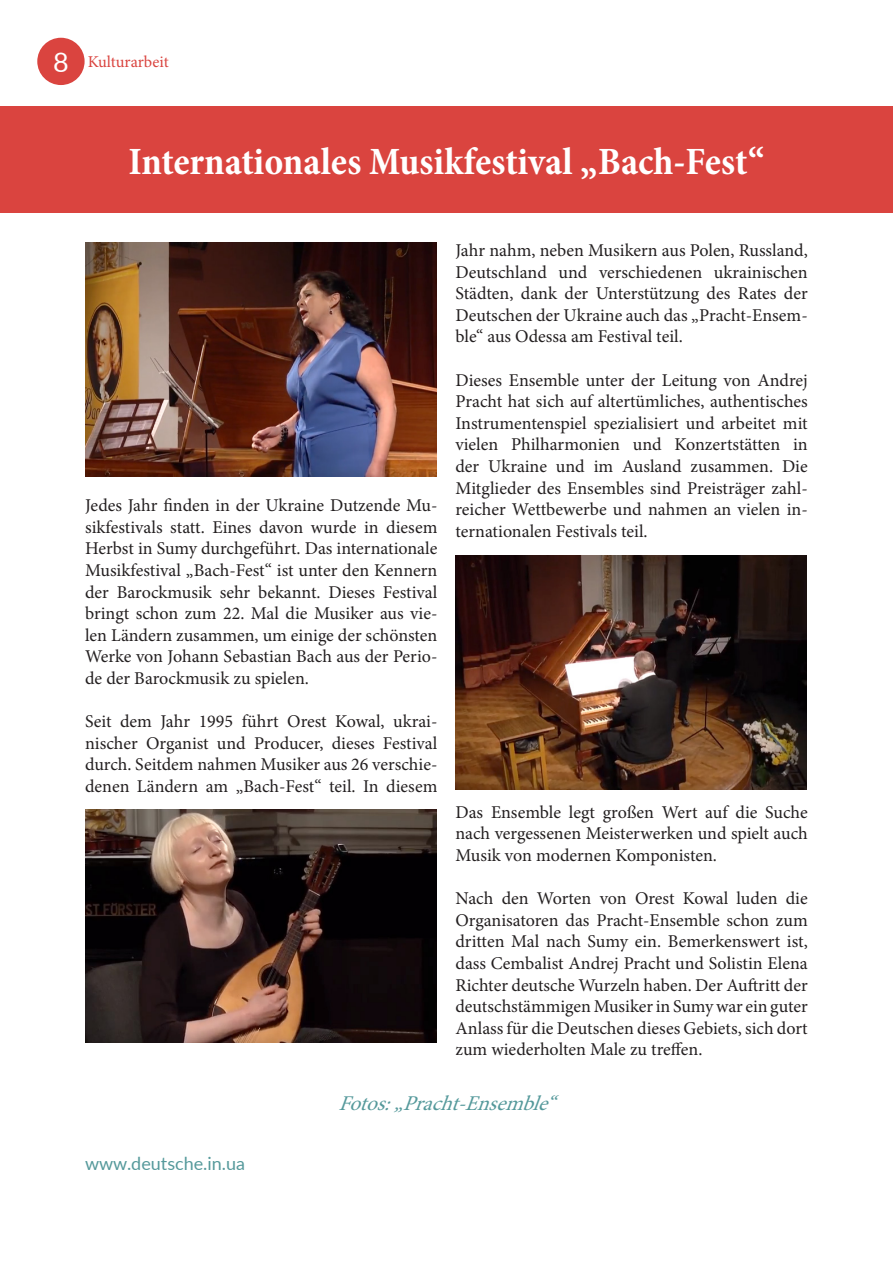
<style>
.page{position:relative;width:893px;height:1263px;background:#fff}
.page>*{position:absolute;margin:0;border:0;box-sizing:border-box;transform-origin:0 0}
.t1{font:700 condensed 39px "Minion Pro";color:#fff}
.t2{font:27px "Lato";color:#fff}
.t3{font:italic 21px "Minion Pro";color:#55999b}
.t4{font:18px/21.6px "Minion Pro";color:#231f20;text-align:justify}
.t5{font:18px "Lato";color:#55999b}
.t6{font:16.5px "Minion Pro";color:#da443f}
</style>
<div class="page">
<div style="left:37px;top:38px;width:48px;height:47px;background:#da443f;border-radius:50%"></div>
<div style="left:0;top:106px;width:893px;height:107px;background:#da443f"></div>
<img style="left:455px;top:556px;width:351px;height:233px">
<img style="left:86px;top:809px;width:351px;height:234px">
<img style="left:86px;top:243px;width:351px;height:233px">
<p class="t2" style="left:53px;top:43px;width:17px">8</p>
<p class="t6" style="left:88px;top:51px;width:82px">Kulturarbeit</p>
<p class="t1" style="left:128px;top:134px;width:637px">Internationales Musikfestival „Bach-Fest“</p>
<p class="t4" style="left:85px;top:495px;width:354px">Jedes Jahr finden in der Ukraine Dutzende Mu&shy;sikfestivals statt. Eines davon wurde in diesem Herbst in Sumy durchgeführt. Das internationale Musikfestival „Bach-Fest“ ist unter den Kennern der Barockmusik sehr bekannt. Dieses Festival bringt schon zum 22. Mal die Musiker aus vie&shy;len Ländern zusammen, um einige der schönsten Werke von Johann Sebastian Bach aus der Perio&shy;de der Barockmusik zu spielen.</p>
<p class="t4" style="left:85px;top:711px;width:354px">Seit dem Jahr 1995 führt Orest Kowal, ukrai&shy;nischer Organist und Producer, dieses Festival durch. Seitdem nahmen Musiker aus 26 verschie&shy;denen Ländern am „Bach-Fest“ teil. In diesem</p>
<p class="t4" style="left:455px;top:240px;width:354px">Jahr nahm, neben Musikern aus Polen, Russland, Deutschland und verschiedenen ukrainischen Städten, dank der Unterstützung des Rates der Deutschen der Ukraine auch das „Pracht-Ensem&shy;ble“ aus Odessa am Festival teil.</p>
<p class="t4" style="left:455px;top:369px;width:354px">Dieses Ensemble unter der Leitung von Andrej Pracht hat sich auf altertümliches, authentisches Instrumentenspiel spezialisiert und arbeitet mit vielen Philharmonien und Konzertstätten in der Ukraine und im Ausland zusammen. Die Mitglieder des Ensembles sind Preisträger zahl-</p>
<p class="t4" style="left:455px;top:499px;width:354px">reicher Wettbewerbe und nahmen an vielen in&shy;ternationalen Festivals teil.</p>
<p class="t4" style="left:455px;top:801px;width:354px">Das Ensemble legt großen Wert auf die Suche nach vergessenen Meisterwerken und spielt auch Musik von modernen Komponisten.</p>
<p class="t4" style="left:455px;top:888px;width:354px">Nach den Worten von Orest Kowal luden die Organisatoren das Pracht-Ensemble schon zum dritten Mal nach Sumy ein. Bemerkenswert ist, dass Cembalist Andrej Pracht und Solistin Elena Richter deutsche Wurzeln haben. Der Auftritt der deutschstämmigen Musiker in Sumy war ein guter</p>
<p class="t4" style="left:455px;top:1017px;width:354px">Anlass für die Deutschen dieses Gebiets, sich dort zum wiederholten Male zu treffen.</p>
<p class="t5" style="left:85px;top:1151px;width:162px">www.deutsche.in.ua</p>
<p class="t3" style="left:338px;top:1089px;width:228px">Fotos:„Pracht-Ensemble“</p>
</div>
